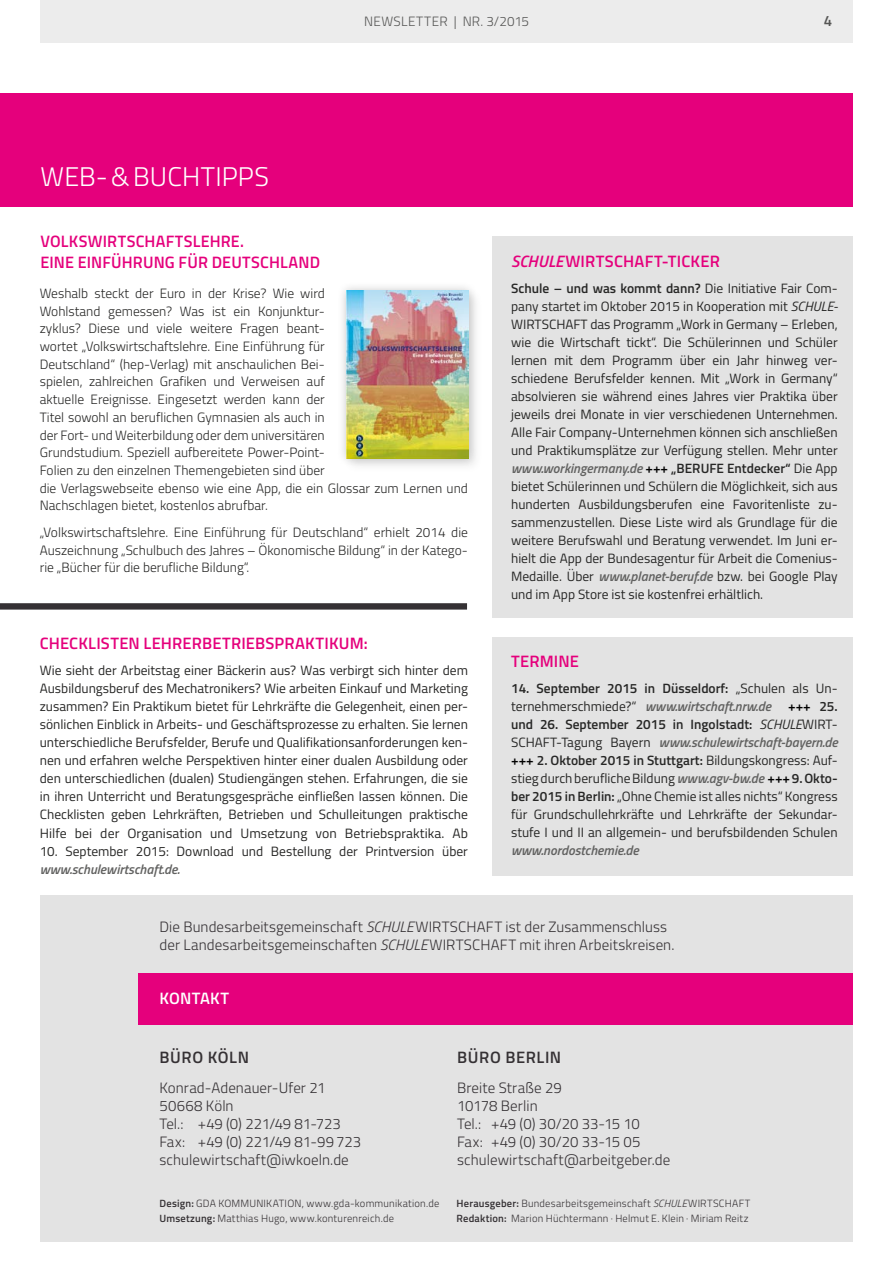
<style>
.page{position:relative;width:893px;height:1263px;background:#fff}
.page>*{position:absolute;margin:0;border:0;box-sizing:border-box;transform-origin:0 0}
.t1{font:300 27px "Titillium";letter-spacing:.005em;color:#fff}
.t2{font:600 16.5px/20.2px "Titillium";letter-spacing:.01em;color:#e5007c}
.t3{font:600 16.5px "Titillium";letter-spacing:.035em;color:#353134}
.t4{font:600 16.5px "Titillium";letter-spacing:.015em;color:#fff}
.t5{font:300 15px/18px "Titillium";letter-spacing:.005em;color:#353134}
.t6{font:600 15px "Titillium";color:#565655}
.t7{font:13.5px/18px "Titillium";color:#272726;text-align:justify}
.t8{font:300 13.5px/17.7px "Titillium";color:#272726}
.t9{font:italic 600 13.5px "Titillium";color:#626261}
.t10{font:300 13.5px "Titillium";letter-spacing:.015em;color:#565655}
.t11{font:300 10.5px "Titillium";letter-spacing:.02em;color:#353134}
.s1{font-style:italic}
.s2{font-weight:600}
.s3{font-weight:600;font-style:italic;color:#626261}
.s4{font-weight:600;color:#000}
</style>
<div class="page">
<div style="left:40px;top:0;width:813px;height:43px;background:#ececec"></div>
<div style="left:40px;top:895px;width:813px;height:347px;background:#e3e3e3"></div>
<div style="left:138px;top:973px;width:715px;height:51px;background:#e5007c"></div>
<div style="left:0;top:94px;width:853px;height:113px;background:#e5007c"></div>
<div style="left:492px;top:638px;width:361px;height:238px;background:#e3e3e3"></div>
<div style="left:492px;top:236px;width:361px;height:381px;background:#e3e3e3"></div>
<div style="left:337px;top:281px;width:141px;height:186px;background:#000;opacity:.2"></div>
<img style="left:346px;top:291px;width:122px;height:167px">
<div style="left:0;top:603px;width:467px;height:7px;background:#353134"></div>
<h1 class="t1" style="left:41px;top:157px;width:230px">WEB-&amp;BUCHTIPPS</h1>
<p class="t10" style="left:364px;top:12px;width:166px">NEWSLETTER | NR. 3/2015</p>
<p class="t6" style="left:824px;top:9px;width:10px">4</p>
<p class="t2" style="left:40px;top:231px;width:281px">VOLKSWIRTSCHAFTSLEHRE.<br>EINE EINFÜHRUNG FÜR DEUTSCHLAND</p>
<p class="t8" style="left:40px;top:284px;width:430px">Weshalb steckt der Euro in der Krise? Wie wird<br>Wohlstand gemessen? Was ist ein Konjunktur-<br>zyklus? Diese und viele weitere Fragen beant-<br>wortet „Volkswirtschaftslehre. Eine Einführung für<br>Deutschland“ (hep-Verlag) mit anschaulichen Bei-<br>spielen, zahlreichen Grafiken und Verweisen auf<br>aktuelle Ereignisse. Eingesetzt werden kann der<br>Titel sowohl an beruflichen Gymnasien als auch in<br>der Fort- und Weiterbildung oder dem universitären<br>Grundstudium. Speziell aufbereitete Power-Point-<br>Folien zu den einzelnen Themengebieten sind über<br>die Verlagswebseite ebenso wie eine App, die ein Glossar zum Lernen und Nachschlagen bietet, kostenlos abrufbar.</p>
<p class="t8" style="left:40px;top:523px;width:430px;text-align:justify">„Volkswirtschaftslehre. Eine Einführung für Deutschland“ erhielt 2014 die Auszeichnung „Schulbuch des Jahres – Ökonomische Bildung“ in der Katego&shy;rie „Bücher für die berufliche Bildung“.</p>
<p class="t2" style="left:40px;top:632px;width:330px">CHECKLISTEN LEHRERBETRIEBSPRAKTIKUM:</p>
<p class="t7" style="left:40px;top:661px;width:430px">Wie sieht der Arbeitstag einer Bäckerin aus? Was verbirgt sich hinter dem Ausbildungsberuf des Mechatronikers? Wie arbeiten Einkauf und Marketing zusammen? Ein Praktikum bietet für Lehrkräfte die Gelegenheit, einen per&shy;sönlichen Einblick in Arbeits- und Geschäftsprozesse zu erhalten. Sie lernen unterschiedliche Berufsfelder, Berufe und Qualifikationsanforderungen ken&shy;nen und erfahren welche Perspektiven hinter einer dualen Ausbildung oder den unterschiedlichen (dualen) Studiengängen stehen. Erfahrungen, die sie in ihren Unterricht und Beratungsgespräche einfließen lassen können. Die Checklisten geben Lehrkräften, Betrieben und Schulleitungen praktische Hilfe bei der Organisation und Umsetzung von Betriebspraktika. Ab</p>
<p class="t7" style="left:40px;top:841px;width:430px">10. September 2015: Download und Bestellung der Printversion über</p>
<p class="t9" style="left:40px;top:858px;width:141px">www.schulewirtschaft.de.</p>
<p class="t2" style="left:511px;top:250px;width:210px"><span class="s1">SCHULE</span>WIRTSCHAFT-TICKER</p>
<p class="t7" style="left:511px;top:279px;width:328px"><span class="s2">Schule – und was kommt dann?</span> Die Initiative Fair Com&shy;pany startet im Oktober 2015 in Kooperation mit <span class="s1">SCHULE-</span>WIRTSCHAFT das Programm „Work in Germany – Erleben, wie die Wirtschaft tickt“. Die Schülerinnen und Schüler lernen mit dem Programm über ein Jahr hinweg ver&shy;schiedene Berufsfelder kennen. Mit „Work in Germany“ absolvieren sie während eines Jahres vier Praktika über jeweils drei Monate in vier verschiedenen Unternehmen.<br>Alle Fair Company-Unternehmen können sich anschließen und Praktikumsplätze zur Verfügung stellen. Mehr unter <span class="s3">www.workingermany.de</span> <span class="s4">+++</span> <span class="s2">„BERUFE Entdecker“</span> Die App bietet Schülerinnen und Schülern die Möglichkeit, sich aus hunderten Ausbildungsberufen eine Favoritenliste zu&shy;sammenzustellen. Diese Liste wird als Grundlage für die weitere Berufswahl und Beratung verwendet. Im Juni er&shy;hielt die App der Bundesagentur für Arbeit die Comenius-Medaille. Über <span class="s3">www.planet-beruf.de</span> bzw. bei Google Play und im App Store ist sie kostenfrei erhältlich.</p>
<p class="t2" style="left:511px;top:650px;width:69px">TERMINE</p>
<p class="t7" style="left:511px;top:679px;width:328px"><span class="s2">14. September 2015 in Düsseldorf:</span> „Schulen als Un&shy;ternehmerschmiede?“ <span class="s3">www.wirtschaft.nrw.de</span></p>
<p class="t7" style="left:511px;top:697px;width:328px;text-indent:277px"><span class="s4">+++</span> <span class="s2">25. und 26. September 2015 in Ingolstadt:</span> <span class="s1">SCHULE</span>WIRT-SCHAFT-Tagung Bayern <span class="s3">www.schulewirtschaft-bayern.de </span><span class="s4">+++</span> <span class="s2">2. Oktober 2015 in Stuttgart:</span> Bildungskongress: Auf&shy;stieg durch berufliche Bildung<span class="s3">www.agv-bw.de</span> <span class="s4">+++</span> <span class="s2">9. Okto&shy;ber 2015 in Berlin:</span> „Ohne Chemie ist alles nichts“ Kongress für Grundschullehrkräfte und Lehrkräfte der Sekundar&shy;stufe I und II an allgemein- und berufsbildenden Schulen</p>
<p class="t9" style="left:511px;top:840px;width:129px">www.nordostchemie.de</p>
<p class="t5" style="left:159px;top:917px;width:517px">Die Bundesarbeitsgemeinschaft <span class="s1">SCHULE</span>WIRTSCHAFT ist der Zusammenschluss der Landesarbeitsgemeinschaften <span class="s1">SCHULE</span>WIRTSCHAFT mit ihren Arbeitskreisen.</p>
<p class="t4" style="left:160px;top:985px;width:71px">KONTAKT</p>
<p class="t3" style="left:160px;top:1044px;width:91px">BÜRO KÖLN</p>
<p class="t5" style="left:159px;top:1078px;width:203px">Konrad-Adenauer-Ufer 21<br>50668 Köln<br>Tel.: +49 (0) 221/49 81-723<br>Fax: +49 (0) 221/49 81-99723 schulewirtschaft@iwkoeln.de</p>
<p class="t3" style="left:457px;top:1044px;width:106px">BÜRO BERLIN</p>
<p class="t5" style="left:457px;top:1078px;width:215px">Breite Straße 29<br>10178 Berlin<br>Tel.: +49 (0) 30/20 33-15 10<br>Fax: +49 (0) 30/20 33-15 05 schulewirtschaft@arbeitgeber.de</p>
<p class="t11" style="left:159px;top:1195px;width:282px"><span class="s2">Design:</span> GDA KOMMUNIKATION, www.gda-kommunikation.de</p>
<p class="t11" style="left:456px;top:1195px;width:295px"><span class="s2">Herausgeber:</span> Bundesarbeitsgemeinschaft <span class="s1">SCHULE</span>WIRTSCHAFT</p>
<p class="t11" style="left:159px;top:1210px;width:236px"><span class="s2">Umsetzung:</span> Matthias Hugo, www.konturenreich.de</p>
<p class="t11" style="left:456px;top:1210px;width:293px"><span class="s2">Redaktion:</span> Marion Hüchtermann · Helmut E. Klein · Miriam Reitz</p>
</div>
